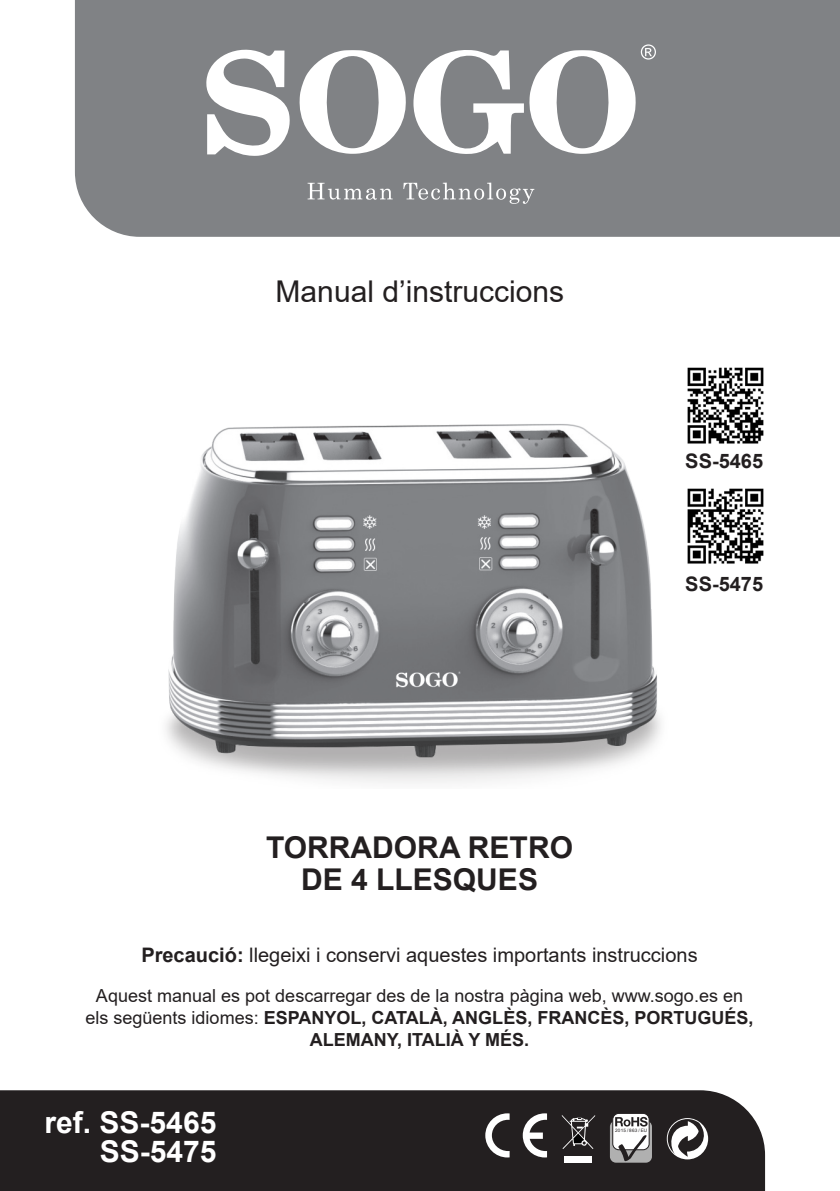
<style>
.page{position:relative;width:840px;height:1191px;background:#fff}
.page>*{position:absolute;margin:0;border:0;box-sizing:border-box;transform-origin:0 0}
.t1{font:700 30px "Arial";color:#231f20}
.t2{font:30px "Arial";color:#231f20}
.t3{font:700 30px "Arial";color:#fff}
.t4{font:20px "Arial";color:#231f20}
.t5{font:700 20px "Arial";color:#231f20}
.t6{font:18px/22px "Arial";color:#231f20;text-align:center}
.importante{font:4.6px "Arial";letter-spacing:.05em;color:#231f20}
.s1{font-weight:700}
</style>
<div class="page">
<div style="left:0;top:1090px;width:764px;height:101px;background:#231f20"></div>
<div style="left:75px;top:0;width:764px;height:237px;background:#808285"></div>
<svg style="left:307px;top:183px;width:227px;height:21px;background:#959799"></svg>
<svg style="left:204px;top:43px;width:432px;height:113px;fill:#808285"></svg>
<svg style="left:640px;top:44px;width:15px;height:16px"></svg>
<svg style="left:666px;top:1118px;width:44px;height:41px"></svg>
<svg style="left:485px;top:1113px;width:61px;height:44px"></svg>
<div style="left:564px;top:1156px;width:28px;height:6px;background:#fff"></div>
<svg style="left:561px;top:1114px;width:33px;height:35px"></svg>
<svg style="left:609px;top:1120px;width:42px;height:42px"></svg>
<div style="left:612px;top:1113px;width:36px;height:36px;background:#fff;border-radius:6px"></div>
<div style="left:612px;top:1113px;width:37px;height:36px;border:1px solid #231f20;border-radius:6px"></div>
<svg style="left:614px;top:1116px;width:33px;height:10px"></svg>
<svg style="left:618px;top:1135px;width:28px;height:27px"></svg>
<img style="left:166px;top:424px;width:495px;height:359px">
<img style="left:687px;top:367px;width:77px;height:77px">
<img style="left:687px;top:488px;width:77px;height:76px">
<p class="t2" style="left:275px;top:270px;width:290px">Manual d’instruccions</p>
<p class="t1" style="left:266px;top:826px;width:308px">TORRADORA RETRO</p>
<p class="t1" style="left:301px;top:858px;width:238px">DE 4 LLESQUES</p>
<p class="t5" style="left:685px;top:447px;width:79px">SS-5465</p>
<p class="t5" style="left:685px;top:569px;width:79px">SS-5475</p>
<p class="t4" style="left:141px;top:941px;width:557px"><span class="s1">Precaució:</span> llegeixi i conservi aquestes importants instruccions</p>
<p class="t6" style="left:85px;top:984px;width:669px">Aquest manual es pot descarregar des de la nostra pàgina web, www.sogo.es en els següents idiomes: <span class="s1">ESPANYOL, CATALÀ, ANGLÈS, FRANCÈS, PORTUGUÉS,<br>ALEMANY, ITALIÀ Y MÉS.</span></p>
<p class="t3" style="left:44px;top:1101px;width:173px">ref. SS-5465</p>
<p class="t3" style="left:100px;top:1130px;width:118px">SS-5475</p>
<p class="importante" style="left:614px;top:1127px;width:34px">2015 / 863 / EU</p>
</div>
